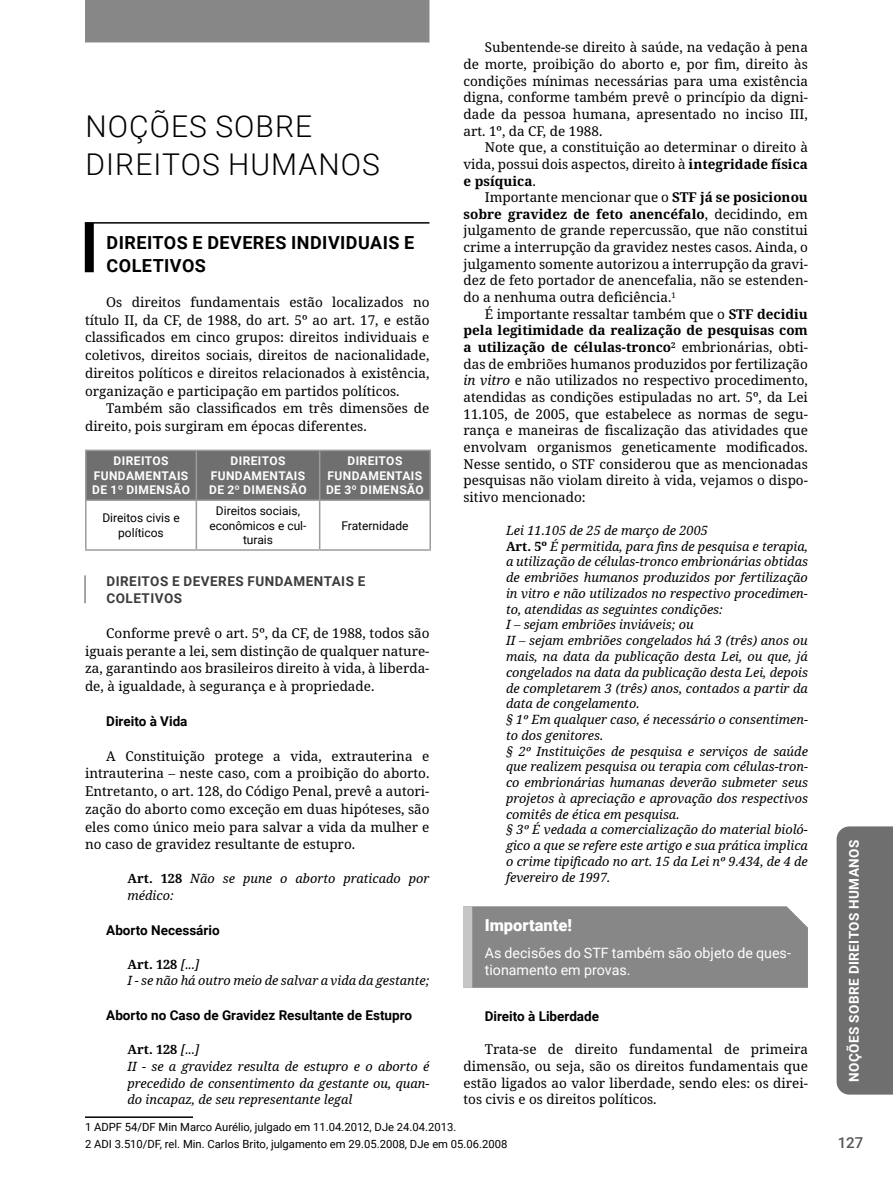
<style>
.page{position:relative;width:893px;height:1191px;background:#fff}
.page>*{position:absolute;margin:0;border:0;box-sizing:border-box;transform-origin:0 0}
.t1{font:300 30px/37.5px "Roboto";letter-spacing:.035em;color:#000}
.t2{font:700 18px/23.1px "Roboto";letter-spacing:.025em;color:#000}
.t3{font:900 16.5px "Roboto";color:#fff}
.t4{font:500 15px "Roboto";color:#575757}
.t5{font:14.25px/17.5px "Roboto";color:#fff}
.t6{font:13.5px/16.6px "Noto Serif";color:#000;text-align:justify}
.t7{font:700 13.5px "Roboto";color:#000}
.t8{font:700 13.5px/17.7px "Roboto";letter-spacing:.035em;color:#3c3c3c}
.t9{font:700 13.5px "Roboto";letter-spacing:.035em;color:#fff}
.t10{font:italic 12.75px/15.8px "Noto Serif";color:#000}
.t11{font:700 12px/14.4px "Roboto";letter-spacing:.035em;color:#fff;text-align:center}
.t12{font:12px/14.4px "Roboto";color:#000;text-align:center}
.t13{font:11.25px/17.7px "Roboto";color:#000}
.s1{font-weight:700}
.s2{font-style:italic}
.s3{font-weight:700;font-style:normal}
</style>
<div class="page">
<div style="left:837px;top:826px;width:56px;height:268px;background:#6f6f6f"></div>
<div style="left:85px;top:0;width:344px;height:42px;background:#878787"></div>
<div style="left:85px;top:223px;width:9px;height:49px;background:#000"></div>
<hr style="left:85px;top:222px;width:344px;height:2px;background:#000">
<hr style="left:84px;top:575px;width:2px;height:28px;background:#878787">
<div style="left:87px;top:451px;width:342px;height:48px;background:#6f6f6f"></div>
<hr style="left:196px;top:451px;width:1px;height:48px;background:#9c9c9c">
<hr style="left:319px;top:451px;width:1px;height:48px;background:#9c9c9c">
<hr style="left:196px;top:501px;width:1px;height:48px;background:#9c9c9c">
<hr style="left:319px;top:501px;width:1px;height:48px;background:#9c9c9c">
<hr style="left:85px;top:449px;width:111px;height:2px;background:#9c9c9c">
<hr style="left:85px;top:451px;width:2px;height:48px;background:#9c9c9c">
<hr style="left:196px;top:449px;width:124px;height:2px;background:#9c9c9c">
<hr style="left:320px;top:449px;width:111px;height:2px;background:#9c9c9c">
<hr style="left:429px;top:451px;width:2px;height:48px;background:#9c9c9c">
<hr style="left:85px;top:499px;width:111px;height:2px;background:#9c9c9c">
<hr style="left:85px;top:501px;width:2px;height:48px;background:#9c9c9c">
<hr style="left:196px;top:499px;width:124px;height:2px;background:#9c9c9c">
<hr style="left:320px;top:499px;width:111px;height:2px;background:#9c9c9c">
<hr style="left:429px;top:501px;width:2px;height:48px;background:#9c9c9c">
<hr style="left:85px;top:549px;width:111px;height:2px;background:#9c9c9c">
<hr style="left:196px;top:549px;width:124px;height:2px;background:#9c9c9c">
<hr style="left:320px;top:549px;width:111px;height:2px;background:#9c9c9c">
<hr style="left:85px;top:1116px;width:108px;height:2px;background:#000">
<div style="left:472px;top:906px;width:336px;height:81px;background:#878787"></div>
<div style="left:463px;top:906px;width:9px;height:81px;background:#c6c6c6"></div>
<p class="t6" style="left:463px;top:39px;width:346px;text-indent:21px">Subentende-se direito à saúde, na vedação à pena de morte, proibição do aborto e, por fim, direito às condições mínimas necessárias para uma existência digna, conforme também prevê o princípio da digni&shy;dade da pessoa humana, apresentado no inciso III, art. 1º, da CF, de 1988.</p>
<p class="t6" style="left:463px;top:139px;width:346px;text-indent:21px">Note que, a constituição ao determinar o direito à vida, possui dois aspectos, direito à <span class="s1">integridade física e psíquica</span>.</p>
<p class="t6" style="left:463px;top:189px;width:346px;text-indent:21px">Importante mencionar que o <span class="s1">STF já se posicionou sobre gravidez de feto anencéfalo</span>, decidindo, em julgamento de grande repercussão, que não constitui crime a interrupção da gravidez nestes casos. Ainda, o julgamento somente autorizou a interrupção da gravi&shy;dez de feto portador de anencefalia, não se estenden&shy;do a nenhuma outra deficiência.<sup>1</sup></p>
<p class="t6" style="left:463px;top:306px;width:346px;text-indent:21px">É importante ressaltar também que o <span class="s1">STF decidiu pela legitimidade da realização de pesquisas com a utilização de células-tronco</span><sup>2</sup> embrionárias, obti&shy;das de embriões humanos produzidos por fertilização <span class="s2">in vitro</span> e não utilizados no respectivo procedimento, atendidas as condições estipuladas no art. 5º, da Lei 11.105, de 2005, que estabelece as normas de segu&shy;rança e maneiras de fiscalização das atividades que envolvam organismos geneticamente modificados.<br>Nesse sentido, o STF considerou que as mencionadas pesquisas não violam direito à vida, vejamos o dispo&shy;sitivo mencionado:</p>
<p class="t10" style="left:506px;top:523px;width:303px">Lei 11.105 de 25 de março de 2005<br><span class="s3">Art. 5º</span> É permitida, para fins de pesquisa e terapia, a utilização de células-tronco embrionárias obtidas de embriões humanos produzidos por fertilização in vitro e não utilizados no respectivo procedimen&shy;to, atendidas as seguintes condições:<br>I – sejam embriões inviáveis; ou<br>II – sejam embriões congelados há 3 (três) anos ou mais, na data da publicação desta Lei, ou que, já congelados na data da publicação desta Lei, depois de completarem 3 (três) anos, contados a partir da data de congelamento.<br>§ 1º Em qualquer caso, é necessário o consentimen&shy;to dos genitores.<br>§ 2º Instituições de pesquisa e serviços de saúde que realizem pesquisa ou terapia com células-tron&shy;co embrionárias humanas deverão submeter seus projetos à apreciação e aprovação dos respectivos comitês de ética em pesquisa.<br>§ 3º É vedada a comercialização do material bioló&shy;gico a que se refere este artigo e sua prática implica o crime tipificado no art. 15 da Lei nº 9.434, de 4 de fevereiro de 1997.</p>
<p class="t3" style="left:485px;top:914px;width:89px">Importante!</p>
<p class="t5" style="left:485px;top:943px;width:308px">As decisões do STF também são objeto de ques&shy;tionamento em provas.</p>
<p class="t7" style="left:485px;top:1006px;width:116px">Direito à Liberdade</p>
<p class="t6" style="left:463px;top:1041px;width:346px;text-indent:21px">Trata-se de direito fundamental de primeira dimensão, ou seja, são os direitos fundamentais que estão ligados ao valor liberdade, sendo eles: os direi&shy;tos civis e os direitos políticos.</p>
<h1 class="t1" style="left:86px;top:107px;width:296px">NOÇÕES SOBRE<br>DIREITOS HUMANOS</h1>
<h2 class="t2" style="left:107px;top:230px;width:309px">DIREITOS E DEVERES INDIVIDUAIS E<br>COLETIVOS</h2>
<p class="t6" style="left:85px;top:294px;width:346px;line-height:17.7px;text-indent:21px">Os direitos fundamentais estão localizados no título II, da CF, de 1988, do art. 5º ao art. 17, e estão classificados em cinco grupos: direitos individuais e coletivos, direitos sociais, direitos de nacionalidade, direitos políticos e direitos relacionados à existência, organização e participação em partidos políticos.</p>
<p class="t6" style="left:85px;top:400px;width:346px;line-height:17.7px;text-indent:21px">Também são classificados em três dimensões de direito, pois surgiram em épocas diferentes.</p>
<p class="t11" style="left:92px;top:453px;width:99px">DIREITOS<br>FUNDAMENTAIS<br>DE 1º DIMENSÃO</p>
<p class="t11" style="left:209px;top:453px;width:99px">DIREITOS<br>FUNDAMENTAIS<br>DE 2º DIMENSÃO</p>
<p class="t11" style="left:326px;top:453px;width:99px">DIREITOS<br>FUNDAMENTAIS<br>DE 3º DIMENSÃO</p>
<p class="t12" style="left:102px;top:510px;width:79px">Direitos civis e políticos</p>
<p class="t12" style="left:209px;top:503px;width:99px">Direitos sociais, econômicos e cul&shy;turais</p>
<p class="t12" style="left:341px;top:518px;width:69px">Fraternidade</p>
<p class="t8" style="left:107px;top:571px;width:260px">DIREITOS E DEVERES FUNDAMENTAIS E<br>COLETIVOS</p>
<p class="t6" style="left:85px;top:624px;width:346px;line-height:17.7px;text-indent:21px">Conforme prevê o art. 5º, da CF, de 1988, todos são iguais perante a lei, sem distinção de qualquer nature&shy;za, garantindo aos brasileiros direito à vida, à liberda&shy;de, à igualdade, à segurança e à propriedade.</p>
<p class="t7" style="left:106px;top:711px;width:83px">Direito à Vida</p>
<p class="t6" style="left:85px;top:747px;width:346px;line-height:17.7px;text-indent:21px">A Constituição protege a vida, extrauterina e intrauterina – neste caso, com a proibição do aborto.<br>Entretanto, o art. 128, do Código Penal, prevê a autori&shy;zação do aborto como exceção em duas hipóteses, são eles como único meio para salvar a vida da mulher e no caso de gravidez resultante de estupro.</p>
<p class="t10" style="left:128px;top:870px;width:303px;line-height:16.8px"><span class="s3">Art. 128</span> Não se pune o aborto praticado por médico:</p>
<p class="t7" style="left:106px;top:920px;width:115px">Aborto Necessário</p>
<p class="t10" style="left:128px;top:956px;width:303px;line-height:16.8px"><span class="s3">Art. 128</span> [...]<br>I - se não há outro meio de salvar a vida da gestante;</p>
<p class="t7" style="left:106px;top:1005px;width:307px">Aborto no Caso de Gravidez Resultante de Estupro</p>
<p class="t10" style="left:128px;top:1041px;width:303px;line-height:16.8px"><span class="s3">Art. 128</span> [...]<br>II - se a gravidez resulta de estupro e o aborto é precedido de consentimento da gestante ou, quan&shy;do incapaz, de seu representante legal</p>
<p class="t13" style="left:85px;top:1117px;width:424px">1 ADPF 54/DF Min Marco Aurélio, julgado em 11.04.2012, DJe 24.04.2013.<br>2 ADI 3.510/DF, rel. Min. Carlos Brito, julgamento em 29.05.2008, DJe em 05.06.2008</p>
<p class="t9" style="left:845px;top:1081px;width:244px;rotate:-90deg">NOÇÕES SOBRE DIREITOS HUMANOS</p>
<p class="t4" style="left:838px;top:1132px;width:27px">127</p>
</div>
